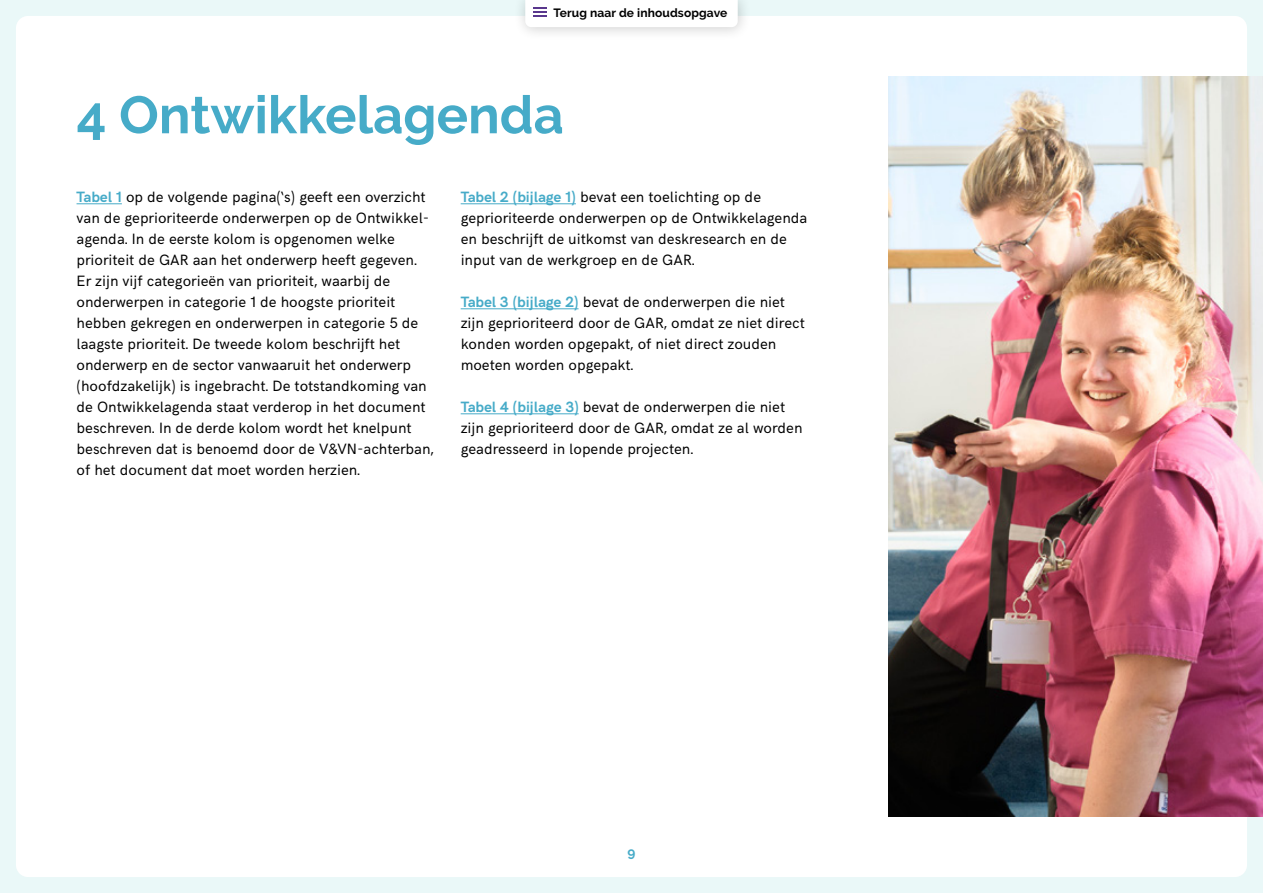
<style>
.page{position:relative;width:1263px;height:893px;background:#eaf8f8}
.page>*{position:absolute;margin:0;border:0;box-sizing:border-box;transform-origin:0 0}
.t1{font:700 52.5px "Raleway";color:#46abc8}
.t2{font:15px/21px "HK Grotesk";color:#000}
.t3{font:700 13.5px "Raleway";color:#46abc8}
.t4{font:700 12px "Raleway";letter-spacing:.01em;color:#000}
.s1{font-weight:700;color:#46abc8}
</style>
<div class="page">
<div style="left:16px;top:16px;width:1231px;height:861px;background:#fff;border-radius:12px"></div>
<div style="left:513px;top:0;width:239px;height:40px;background:#000;opacity:.2"></div>
<div style="left:525px;top:0;width:213px;height:27px;background:#fff"></div>
<hr style="left:77px;top:203px;width:45px;height:1px;background:#46abc8">
<hr style="left:461px;top:203px;width:115px;height:1px;background:#46abc8">
<hr style="left:461px;top:308px;width:117px;height:1px;background:#46abc8">
<hr style="left:461px;top:413px;width:118px;height:1px;background:#46abc8">
<img style="left:888px;top:76px;width:375px;height:740px">
<p class="t4" style="left:554px;top:6px;width:175px">Terug naar de inhoudsopgave</p>
<h1 class="t1" style="left:77px;top:85px;width:489px">4 Ontwikkelagenda</h1>
<p class="t2" style="left:77px;top:185px;width:359px"><span class="s1">Tabel 1</span> op de volgende pagina(‘s) geeft een overzicht van de geprioriteerde onderwerpen op de Ontwikkel&shy;agenda. In de eerste kolom is opgenomen welke prioriteit de GAR aan het onderwerp heeft gegeven.<br>Er zijn vijf categorieën van prioriteit, waarbij de onderwerpen in categorie 1 de hoogste prioriteit hebben gekregen en onderwerpen in categorie 5 de laagste prioriteit. De tweede kolom beschrijft het onderwerp en de sector vanwaaruit het onderwerp (hoofdzakelijk) is ingebracht. De totstandkoming van de Ontwikkelagenda staat verderop in het document beschreven. In de derde kolom wordt het knelpunt beschreven dat is benoemd door de V&amp;VN-achterban, of het document dat moet worden herzien.</p>
<p class="t2" style="left:461px;top:185px;width:348px"><span class="s1">Tabel 2 (bijlage 1)</span> bevat een toelichting op de geprioriteerde onderwerpen op de Ontwikkelagenda en beschrijft de uitkomst van deskresearch en de input van de werkgroep en de GAR.</p>
<p class="t2" style="left:461px;top:290px;width:346px"><span class="s1">Tabel 3 (bijlage 2)</span> bevat de onderwerpen die niet zijn geprioriteerd door de GAR, omdat ze niet direct konden worden opgepakt, of niet direct zouden moeten worden opgepakt.</p>
<p class="t2" style="left:461px;top:395px;width:343px"><span class="s1">Tabel 4 (bijlage 3)</span> bevat de onderwerpen die niet zijn geprioriteerd door de GAR, omdat ze al worden geadresseerd in lopende projecten.</p>
<p class="t3" style="left:627px;top:844px;width:9px">9</p>
</div>
